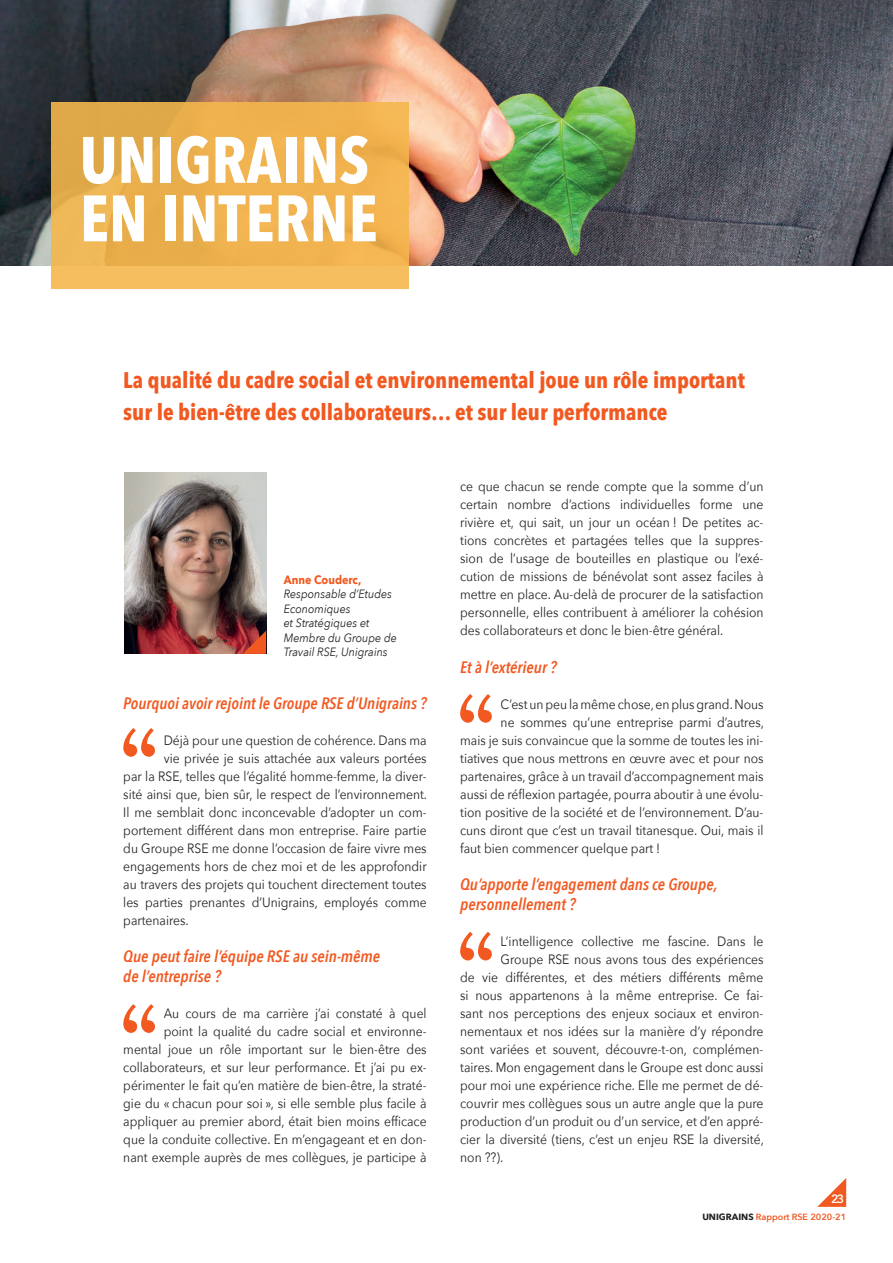
<style>
.page{position:relative;width:893px;height:1263px;background:#fff}
.page>*{position:absolute;margin:0;border:0;box-sizing:border-box;transform-origin:0 0}
.t1{font:700 64.8px/58.5px "Avenir Next Condensed";color:#fff}
.t2{font:700 22.5px/31.5px "Avenir Next Condensed";color:#f15921}
.t3{font:italic 600 16.5px/19.8px "Avenir Next Condensed";color:#f15921}
.t4{font:13.5px/18px "Avenir Next";color:#231f20;text-align:right;scale:.9 1}
.t5{font:italic 12px/14.4px "Avenir Next";color:#231f20;scale:.9 1}
.t6{font:700 12px "Avenir Next";color:#f15921;scale:.9 1}
.t7{font:600 12px "Avenir Next";color:#fff}
.t8{font:600 9px "Avenir Next";color:#f15921}
.s1{font-weight:700;color:#231f20}
</style>
<div class="page">
<img style="left:0;top:0;width:893px;height:266px">
<div style="left:51px;top:102px;width:357px;height:187px;background:linear-gradient(to bottom,#e8ab48,#f3b857)"></div>
<img style="left:124px;top:473px;width:142px;height:181px">
<svg style="left:243px;top:631px;width:23px;height:23px"></svg>
<svg style="left:123px;top:728px;width:32px;height:29px"></svg>
<svg style="left:460px;top:694px;width:32px;height:29px"></svg>
<svg style="left:460px;top:932px;width:32px;height:28px"></svg>
<svg style="left:123px;top:1004px;width:32px;height:29px"></svg>
<svg style="left:817px;top:1178px;width:29px;height:29px"></svg>
<h1 class="t1" style="left:80px;top:130px;width:299px">UNIGRAINS<br>EN INTERNE</h1>
<h2 class="t2" style="left:123px;top:364px;width:623px">La qualité du cadre social et environnemental joue un rôle important sur le bien-être des collaborateurs… et sur leur performance</h2>
<p class="t6" style="left:284px;top:569px;width:88px">Anne Couderc,</p>
<p class="t5" style="left:284px;top:586px;width:127px">Responsable d’Etudes<br>Economiques<br>et Stratégiques et<br>Membre du Groupe de<br>Travail RSE, Unigrains</p>
<p class="t3" style="left:123px;top:693px;width:305px">Pourquoi avoir rejoint le Groupe RSE d’Unigrains ?</p>
<p class="t4" style="left:164px;top:730px;width:294px">Déjà pour une question de cohérence. Dans ma</p>
<p class="t4" style="left:164px;top:748px;width:294px">vie privée je suis attachée aux valeurs portées</p>
<p class="t4" style="left:123px;top:766px;width:339px">par la RSE, telles que l’égalité homme-femme, la diver-</p>
<p class="t4" style="left:123px;top:784px;width:339px">sité ainsi que, bien sûr, le respect de l’environnement.</p>
<p class="t4" style="left:123px;top:802px;width:339px">Il me semblait donc inconcevable d’adopter un com-</p>
<p class="t4" style="left:123px;top:820px;width:339px">portement différent dans mon entreprise. Faire partie</p>
<p class="t4" style="left:123px;top:838px;width:339px">du Groupe RSE me donne l’occasion de faire vivre mes</p>
<p class="t4" style="left:123px;top:856px;width:339px">engagements hors de chez moi et de les approfondir</p>
<p class="t4" style="left:123px;top:874px;width:339px">au travers des projets qui touchent directement toutes</p>
<p class="t4" style="left:123px;top:892px;width:339px">les parties prenantes d’Unigrains, employés comme</p>
<p class="t4" style="left:123px;top:910px;width:74px">partenaires.</p>
<p class="t3" style="left:123px;top:947px;width:258px">Que peut faire l’équipe RSE au sein-même de l’entreprise ?</p>
<p class="t4" style="left:123px;top:1004px;width:339px">Au cours de ma carrière j’ai constaté à quel<br>point la qualité du cadre social et environne&shy;mental joue un rôle important sur le bien-être des collaborateurs, et sur leur performance. Et j’ai pu ex&shy;périmenter le fait qu’en matière de bien-être, la straté&shy;gie du « chacun pour soi », si elle semble plus facile à appliquer au premier abord, était bien moins efficace que la conduite collective. En m’engageant et en don&shy;nant exemple auprès de mes collègues, je participe à</p>
<p class="t4" style="left:460px;top:477px;width:339px;text-align:justify">ce que chacun se rende compte que la somme d’un certain nombre d’actions individuelles forme une rivière et, qui sait, un jour un océan ! De petites ac&shy;tions concrètes et partagées telles que la suppres&shy;sion de l’usage de bouteilles en plastique ou l’exé&shy;cution de missions de bénévolat sont assez faciles à mettre en place. Au-delà de procurer de la satisfaction personnelle, elles contribuent à améliorer la cohésion des collaborateurs et donc le bien-être général.</p>
<p class="t3" style="left:460px;top:657px;width:98px">Et à l’extérieur ?</p>
<p class="t4" style="left:501px;top:694px;width:294px">C’est un peu la même chose, en plus grand. Nous</p>
<p class="t4" style="left:501px;top:712px;width:294px">ne sommes qu’une entreprise parmi d’autres,</p>
<p class="t4" style="left:460px;top:730px;width:339px">mais je suis convaincue que la somme de toutes les ini-</p>
<p class="t4" style="left:460px;top:748px;width:339px">tiatives que nous mettrons en œuvre avec et pour nos</p>
<p class="t4" style="left:460px;top:766px;width:339px">partenaires, grâce à un travail d’accompagnement mais</p>
<p class="t4" style="left:460px;top:784px;width:339px">aussi de réflexion partagée, pourra aboutir à une évolu-</p>
<p class="t4" style="left:460px;top:802px;width:339px">tion positive de la société et de l’environnement. D’au-</p>
<p class="t4" style="left:460px;top:820px;width:339px">cuns diront que c’est un travail titanesque. Oui, mais il</p>
<p class="t4" style="left:460px;top:838px;width:224px">faut bien commencer quelque part !</p>
<p class="t3" style="left:460px;top:875px;width:259px">Qu’apporte l’engagement dans ce Groupe, personnellement ?</p>
<p class="t4" style="left:501px;top:932px;width:294px">L’intelligence collective me fascine. Dans le</p>
<p class="t4" style="left:501px;top:950px;width:294px">Groupe RSE nous avons tous des expériences</p>
<p class="t4" style="left:460px;top:968px;width:339px">de vie différentes, et des métiers différents même</p>
<p class="t4" style="left:460px;top:986px;width:339px">si nous appartenons à la même entreprise. Ce fai-</p>
<p class="t4" style="left:460px;top:1004px;width:339px">sant nos perceptions des enjeux sociaux et environ-</p>
<p class="t4" style="left:460px;top:1022px;width:339px">nementaux et nos idées sur la manière d’y répondre</p>
<p class="t4" style="left:460px;top:1040px;width:339px">sont variées et souvent, découvre-t-on, complémen-</p>
<p class="t4" style="left:460px;top:1058px;width:339px">taires. Mon engagement dans le Groupe est donc aussi</p>
<p class="t4" style="left:460px;top:1076px;width:339px">pour moi une expérience riche. Elle me permet de dé-</p>
<p class="t4" style="left:460px;top:1094px;width:339px">couvrir mes collègues sous un autre angle que la pure</p>
<p class="t4" style="left:460px;top:1112px;width:339px">production d’un produit ou d’un service, et d’en appré-</p>
<p class="t4" style="left:460px;top:1130px;width:339px">cier la diversité (tiens, c’est un enjeu RSE la diversité,</p>
<p class="t4" style="left:460px;top:1148px;width:49px">non ??).</p>
<p class="t7" style="left:831px;top:1188px;width:14px">23</p>
<p class="t8" style="left:702px;top:1209px;width:145px"><span class="s1">UNIGRAINS</span> Rapport RSE 2020-21</p>
</div>
